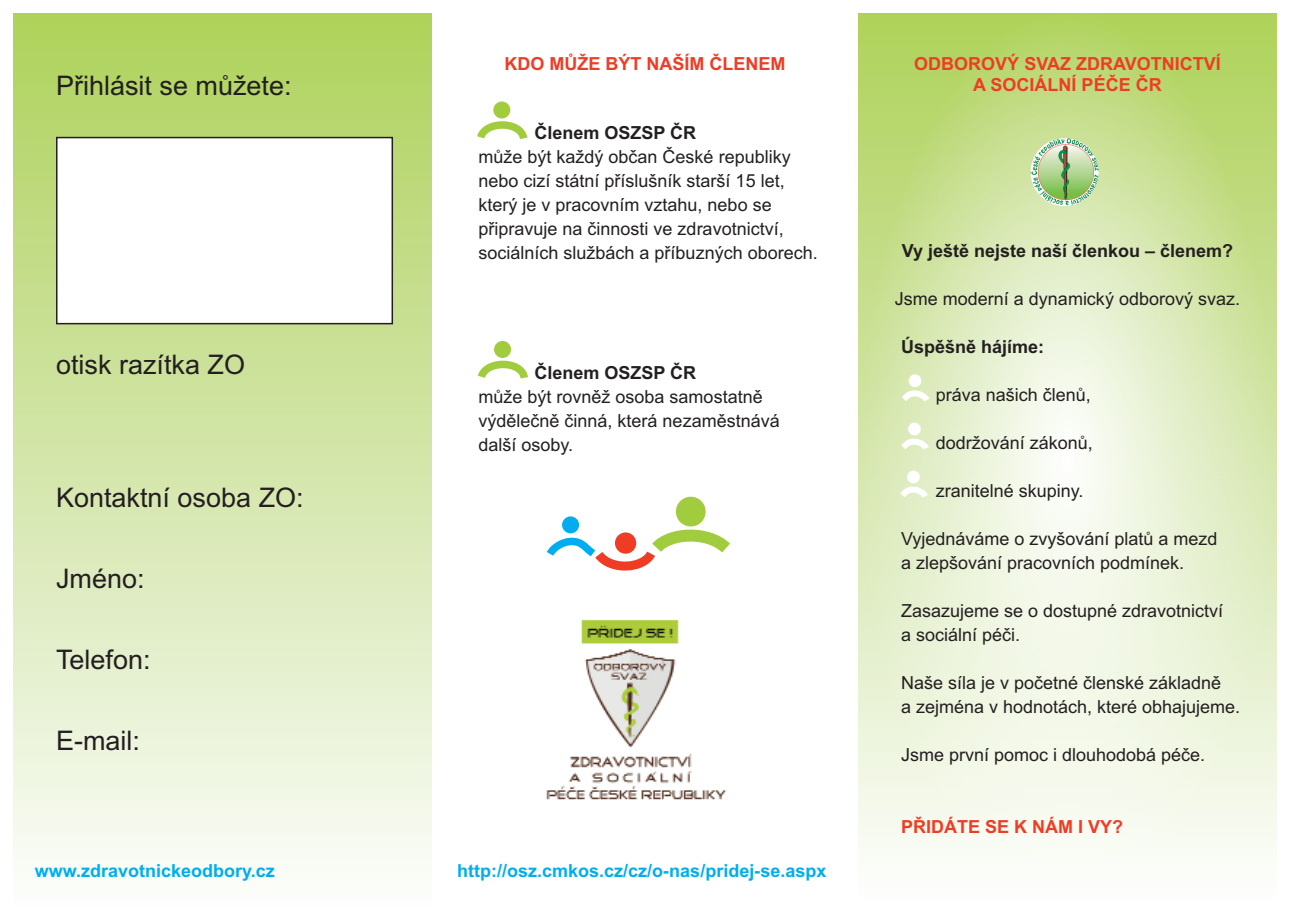
<style>
.page{position:relative;width:1290px;height:920px;background:#fff}
.page>*{position:absolute;margin:0;border:0;box-sizing:border-box;transform-origin:0 0}
.t1{font:27px "Arial";color:#231f20}
.t2{font:18px/24px "Arial";color:#231f20}
.t3{font:700 18px/21.6px "Arial";color:#ef3c25;text-align:center}
.t4{font:700 18px "Arial";color:#231f20}
.t5{font:700 18px "Arial";color:#00aeef}
</style>
<div class="page">
<div style="left:14px;top:14px;width:417px;height:892px;background:linear-gradient(to bottom,#add05a,#fbfcfa)"></div>
<img style="left:858px;top:14px;width:418px;height:844px">
<img style="left:546px;top:619px;width:181px;height:181px">
<img style="left:1030px;top:138px;width:68px;height:68px;border-radius:50%">
<div style="left:57px;top:138px;width:335px;height:186px;background:#fff"></div>
<div style="left:56px;top:137px;width:337px;height:187px;border:2px solid #231f20"></div>
<div style="left:909px;top:374px;width:12px;height:13px;background:#fff;border-radius:50%"></div>
<div style="left:676px;top:497px;width:30px;height:29px;background:#a1cc3e;border-radius:50%"></div>
<svg style="left:895px;top:389px;width:39px;height:19px"></svg>
<div style="left:908px;top:423px;width:13px;height:12px;background:#fff;border-radius:50%"></div>
<svg style="left:895px;top:437px;width:39px;height:19px"></svg>
<div style="left:907px;top:471px;width:13px;height:12px;background:#fff;border-radius:50%"></div>
<svg style="left:894px;top:485px;width:39px;height:19px"></svg>
<div style="left:493px;top:101px;width:17px;height:17px;background:#a1cc3e;border-radius:50%"></div>
<svg style="left:477px;top:121px;width:51px;height:18px"></svg>
<div style="left:494px;top:341px;width:17px;height:17px;background:#a1cc3e;border-radius:50%"></div>
<svg style="left:477px;top:360px;width:51px;height:19px"></svg>
<div style="left:562px;top:516px;width:17px;height:17px;background:#00aeef;border-radius:50%"></div>
<svg style="left:546px;top:529px;width:184px;height:42px"></svg>
<h1 class="t1" style="left:56px;top:70px;width:237px">Přihlásit se můžete:</h1>
<h1 class="t1" style="left:56px;top:349px;width:191px">otisk razítka ZO</h1>
<h1 class="t1" style="left:56px;top:482px;width:249px">Kontaktní osoba ZO:</h1>
<h1 class="t1" style="left:56px;top:563px;width:90px">Jméno:</h1>
<h1 class="t1" style="left:56px;top:644px;width:96px">Telefon:</h1>
<h1 class="t1" style="left:56px;top:725px;width:86px">E-mail:</h1>
<p class="t3" style="left:504px;top:53px;width:282px">KDO MŮŽE BÝT NAŠÍM ČLENEM</p>
<p class="t4" style="left:534px;top:123px;width:163px">Členem OSZSP ČR</p>
<p class="t2" style="left:478px;top:145px;width:341px">může být každý občan České republiky nebo cizí státní příslušník starší 15 let, který je v pracovním vztahu, nebo se připravuje na činnosti ve zdravotnictví, sociálních službách a příbuzných oborech.</p>
<p class="t4" style="left:534px;top:363px;width:163px">Členem OSZSP ČR</p>
<p class="t2" style="left:478px;top:385px;width:303px">může být rovněž osoba samostatně výdělečně činná, která nezaměstnává další osoby.</p>
<p class="t5" style="left:35px;top:860px;width:242px">www.zdravotnickeodbory.cz</p>
<p class="t5" style="left:457px;top:860px;width:371px">http://osz.cmkos.cz/cz/o-nas/pridej-se.aspx</p>
<p class="t3" style="left:914px;top:53px;width:308px">ODBOROVÝ SVAZ ZDRAVOTNICTVÍ<br>A SOCIÁLNÍ PÉČE ČR</p>
<p class="t4" style="left:902px;top:240px;width:333px">Vy ještě nejste naší členkou – členem?</p>
<p class="t2" style="left:895px;top:287px;width:347px">Jsme moderní a dynamický odborový svaz.</p>
<p class="t4" style="left:901px;top:336px;width:145px">Úspěšně hájíme:</p>
<p class="t2" style="left:936px;top:383px;width:157px">práva našich členů,</p>
<p class="t2" style="left:936px;top:431px;width:159px">dodržování zákonů,</p>
<p class="t2" style="left:936px;top:479px;width:149px">zranitelné skupiny.</p>
<p class="t2" style="left:901px;top:527px;width:318px">Vyjednáváme o zvyšování platů a mezd a zlepšování pracovních podmínek.</p>
<p class="t2" style="left:901px;top:599px;width:324px">Zasazujeme se o dostupné zdravotnictví a sociální péči.</p>
<p class="t2" style="left:901px;top:671px;width:341px">Naše síla je v početné členské základně<br>a zejména v hodnotách, které obhajujeme.</p>
<p class="t2" style="left:901px;top:743px;width:306px">Jsme první pomoc i dlouhodobá péče.</p>
<p class="t3" style="left:901px;top:816px;width:224px">PŘIDÁTE SE K NÁM I VY?</p>
</div>
